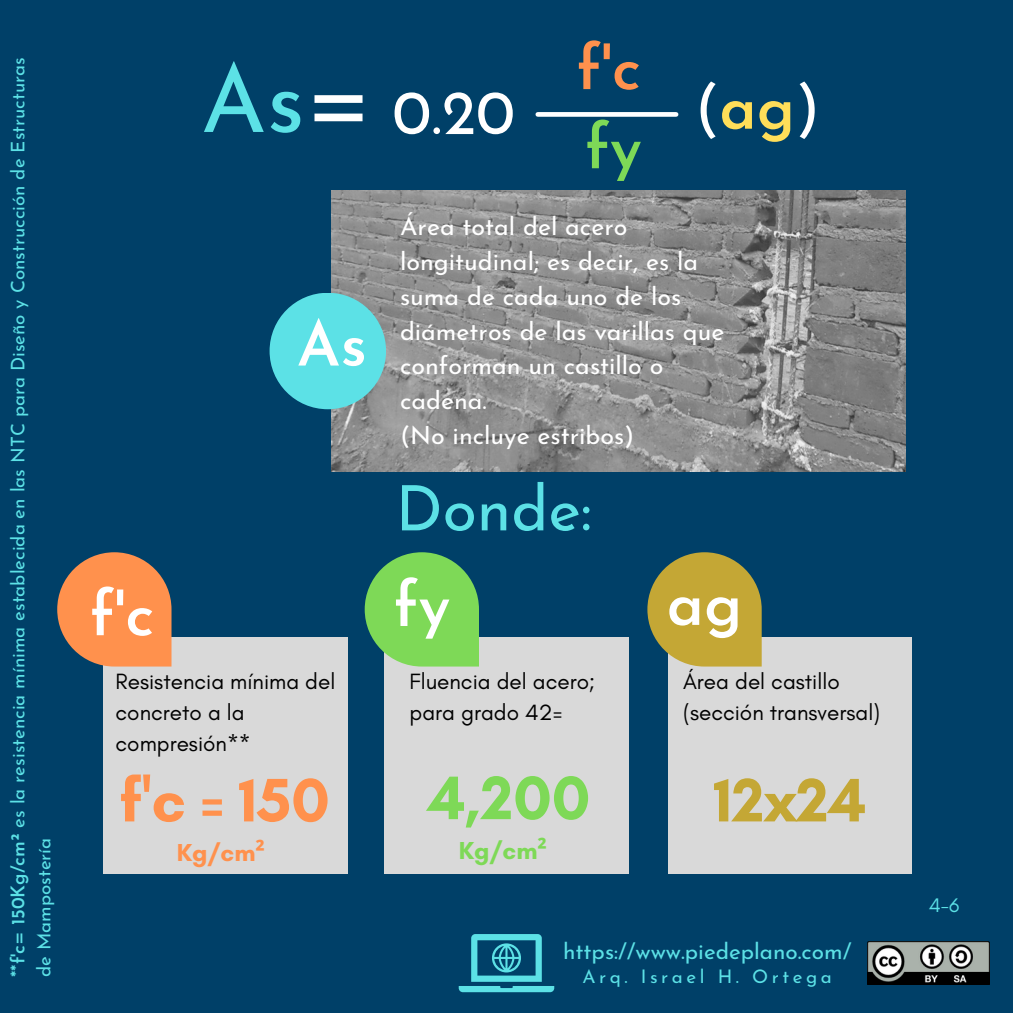
<style>
.page{position:relative;width:1013px;height:1013px;background:#fff}
.page>*{position:absolute;margin:0;border:0;box-sizing:border-box;transform-origin:0 0}
.t1{font:93.75px "Josefin Sans";color:#5ce1e6}
.t2{font:600 62.5px "Josefin Sans";color:#fff}
.t3{font:62.5px "Josefin Sans";color:#fff}
.t4{font:700 62.5px "Glacial Indifference";color:#ff914d}
.t5{font:62.5px "Josefin Sans";color:#5ce1e6}
.t6{font:700 62.5px "Glacial Indifference";color:#7ed957}
.t7{font:700 62.5px "Glacial Indifference";color:#c4a735}
.t8{font:600 62.5px "Josefin Sans";color:#ff914d}
.t9{font:600 62.5px "Josefin Sans";color:#7ed957}
.t10{font:25px/34.8px "Josefin Sans";color:#fff}
.t11{font:700 25px "Glacial Indifference";color:#ff914d}
.t12{font:700 25px "Glacial Indifference";color:#7ed957}
.t13{font:22.5px/31px "Glacial Indifference";color:#000}
.t14{font:22.5px "Josefin Sans";color:#5ce1e6}
.t15{font:20px "Glacial Indifference";color:#5ce1e6}
.t16{font:18.75px/26.2px "Josefin Sans";color:#5ce1e6}
.t17{font:18.75px "Josefin Sans";letter-spacing:.19em;color:#5ce1e6}
.s1{font-weight:600}
.s2{color:#fff}
.s3{font-weight:600;color:#ffde59}
.s4{font-family:"Noto Sans"}
</style>
<div class="page">
<div style="left:0;top:0;width:1012px;height:1012px;background:#004068"></div>
<div style="left:538px;top:112px;width:138px;height:5px;background:#fff"></div>
<img style="left:331px;top:190px;width:574px;height:281px">
<div style="left:269px;top:293px;width:117px;height:116px;background:#5ce1e6;border-radius:50%"></div>
<div style="left:104px;top:637px;width:244px;height:236px;background:#d9d9d9"></div>
<div style="left:384px;top:637px;width:244px;height:236px;background:#d9d9d9"></div>
<div style="left:668px;top:637px;width:243px;height:236px;background:#d9d9d9"></div>
<svg style="left:57px;top:552px;width:114px;height:114px"></svg>
<svg style="left:365px;top:552px;width:114px;height:114px"></svg>
<svg style="left:647px;top:552px;width:114px;height:114px"></svg>
<img style="left:867px;top:941px;width:122px;height:43px">
<svg style="left:458px;top:934px;width:96px;height:58px"></svg>
<p class="t16" style="left:7px;top:976px;width:920px;rotate:-90deg"><span class="s1">**f'c= 150Kg/cm²</span> es la resistencia mínima establecida en las NTC para Diseño y Construcción de Estructuras de Mampostería</p>
<p class="t1" style="left:201px;top:62px;width:173px">As<span class="s2">=</span></p>
<p class="t2" style="left:297px;top:318px;width:72px">As</p>
<p class="t3" style="left:392px;top:87px;width:124px">0.20</p>
<p class="t8" style="left:576px;top:42px;width:66px">f'c</p>
<p class="t9" style="left:585px;top:121px;width:58px">fy</p>
<p class="t3" style="left:694px;top:82px;width:128px">(<span class="s3">ag</span>)</p>
<p class="t10" style="left:400px;top:212px;width:326px">Área total del acero longitudinal; es decir, es la suma de cada uno de los diámetros de las varillas que conforman un castillo o cadena.</p>
<p class="t10" style="left:400px;top:420px;width:236px">(No incluye estribos)</p>
<p class="t5" style="left:395px;top:483px;width:198px">Donde:</p>
<p class="t2" style="left:393px;top:579px;width:58px">fy</p>
<p class="t2" style="left:90px;top:588px;width:66px">f'c</p>
<p class="t13" style="left:116px;top:665px;width:221px">Resistencia mínima del concreto a la compresión**</p>
<p class="t13" style="left:409px;top:665px;width:187px">Fluencia del acero;</p>
<p class="t13" style="left:409px;top:696px;width:155px">para grado 42=</p>
<p class="t4" style="left:119px;top:762px;width:212px">f'c = 150</p>
<p class="t11" style="left:177px;top:836px;width:90px">Kg/cm<span class="s4">²</span></p>
<p class="t6" style="left:428px;top:759px;width:164px">4,200</p>
<p class="t12" style="left:459px;top:834px;width:90px">Kg/cm<span class="s4">²</span></p>
<p class="t2" style="left:666px;top:578px;width:77px">ag</p>
<p class="t13" style="left:683px;top:665px;width:199px">Área del castillo (sección transversal)</p>
<p class="t7" style="left:713px;top:762px;width:154px">12x24</p>
<p class="t14" style="left:563px;top:942px;width:290px">https://www.piedeplano.com/</p>
<p class="t17" style="left:582px;top:968px;width:251px">Arq. Israel H. Ortega</p>
<p class="t15" style="left:928px;top:892px;width:32px">4-6</p>
</div>
